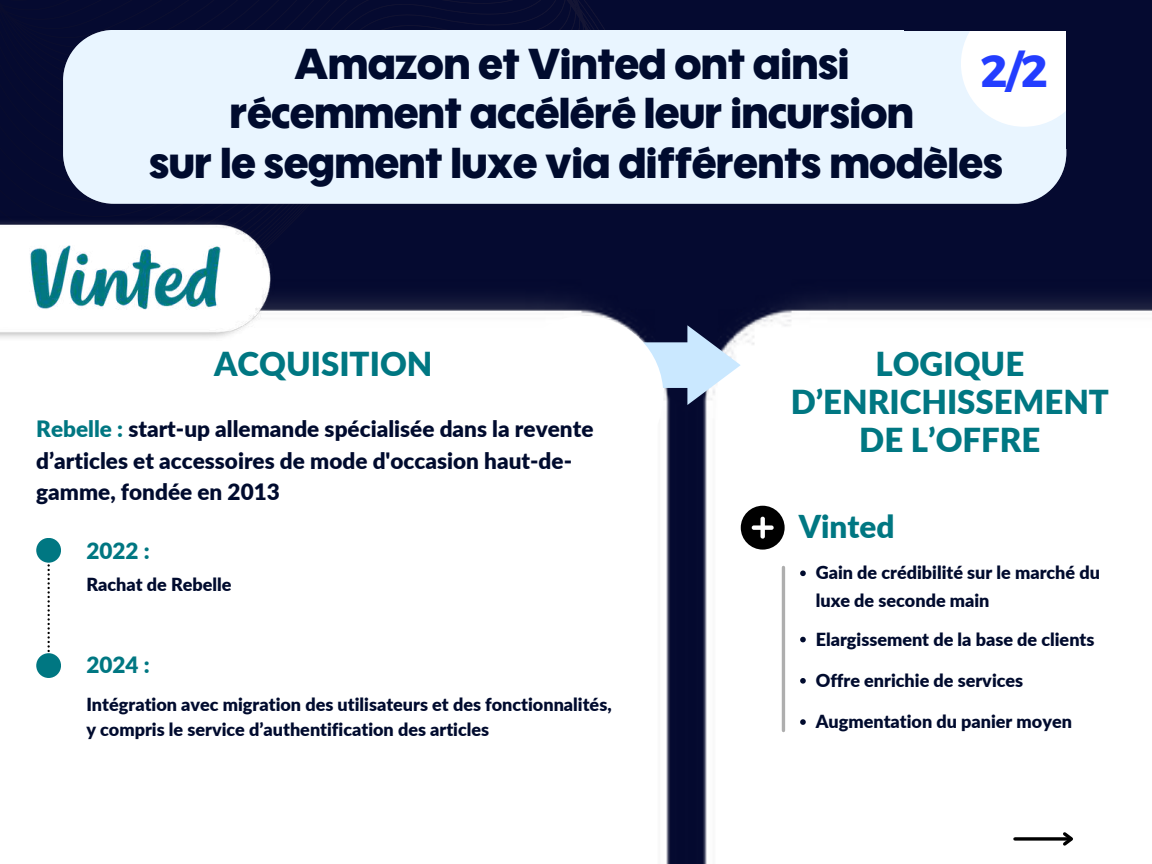
<style>
.page{position:relative;width:1152px;height:864px;background:#050a30}
.page>*{position:absolute;margin:0;border:0;box-sizing:border-box;transform-origin:0 0}
.t1{font:700 45px "Montserrat";color:#233dff}
.t2{font:900 42px/49.5px "Wes FY";color:#000b2e;text-align:center}
.t3{font:900 33px/38.2px "Lato";color:#007782;text-align:center}
.t4{font:900 31.5px "Lato";color:#007782}
.t5{font:900 22.5px/31.5px "Lato";color:#000b2e}
.t6{font:900 22.5px "Lato";color:#007782}
.t7{font:900 18px/27.5px "Lato";color:#000b2e}
.s1{color:#007782}
</style>
<div class="page">
<div style="left:0;top:299px;width:1152px;height:565px;background:#fff"></div>
<svg style="left:1015px;top:837px;width:45px;height:4px"></svg>
<svg style="left:1060px;top:829px;width:17px;height:20px"></svg>
<svg style="left:0;top:0;width:659px;height:415px"></svg>
<svg style="left:48px;top:563px;width:2px;height:90px"></svg>
<hr style="left:782px;top:567px;width:3px;height:164px;background:#000">
<div style="left:63px;top:30px;width:1003px;height:174px;background:#e9f5ff"></div>
<div style="left:961px;top:1px;width:126px;height:126px;background:#fff;border-radius:50%"></div>
<div style="left:1066px;top:0;width:22px;height:149px;background:#050a30"></div>
<div style="left:905px;top:0;width:184px;height:30px;background:#050a30"></div>
<img style="left:0;top:216px;width:274px;height:128px">
<div style="left:36px;top:538px;width:25px;height:25px;background:#007782;border-radius:50%"></div>
<div style="left:36px;top:653px;width:25px;height:25px;background:#007782;border-radius:50%"></div>
<svg style="left:741px;top:506px;width:44px;height:44px;background:#4e4e4e"></svg>
<img style="left:30px;top:240px;width:191px;height:74px">
<svg style="left:622px;top:325px;width:119px;height:80px"></svg>
<div style="left:505px;top:316px;width:158px;height:158px;background:#fff;border-radius:50%"></div>
<svg style="left:800px;top:571px;width:6px;height:5px"></svg>
<svg style="left:800px;top:637px;width:6px;height:5px"></svg>
<svg style="left:800px;top:678px;width:6px;height:6px"></svg>
<svg style="left:800px;top:719px;width:6px;height:6px"></svg>
<h2 class="t2" style="left:149px;top:41px;width:855px">Amazon et Vinted ont ainsi<br>récemment accéléré leur incursion<br>sur le segment luxe via différents modèles</h2>
<h1 class="t1" style="left:981px;top:42px;width:69px">2/2</h1>
<h3 class="t3" style="left:214px;top:345px;width:220px">ACQUISITION</h3>
<h3 class="t3" style="left:791px;top:344px;width:320px">LOGIQUE<br>D’ENRICHISSEMENT<br>DE L’OFFRE</h3>
<p class="t5" style="left:36px;top:413px;width:559px"><span class="s1">Rebelle :</span> start-up allemande spécialisée dans la revente d’articles et accessoires de mode d'occasion haut-de&shy;gamme, fondée en 2013</p>
<p class="t6" style="left:86px;top:537px;width:65px">2022 :</p>
<p class="t7" style="left:86px;top:571px;width:147px">Rachat de Rebelle</p>
<p class="t6" style="left:86px;top:651px;width:65px">2024 :</p>
<p class="t7" style="left:86px;top:692px;width:527px;line-height:24.5px">Intégration avec migration des utilisateurs et des fonctionnalités, y compris le service d’authentification des articles</p>
<h3 class="t4" style="left:799px;top:507px;width:97px">Vinted</h3>
<p class="t7" style="left:816px;top:559px;width:286px">Gain de crédibilité sur le marché du luxe de seconde main</p>
<p class="t7" style="left:816px;top:625px;width:280px">Elargissement de la base de clients</p>
<p class="t7" style="left:816px;top:666px;width:209px">Offre enrichie de services</p>
<p class="t7" style="left:816px;top:707px;width:258px">Augmentation du panier moyen</p>
</div>
